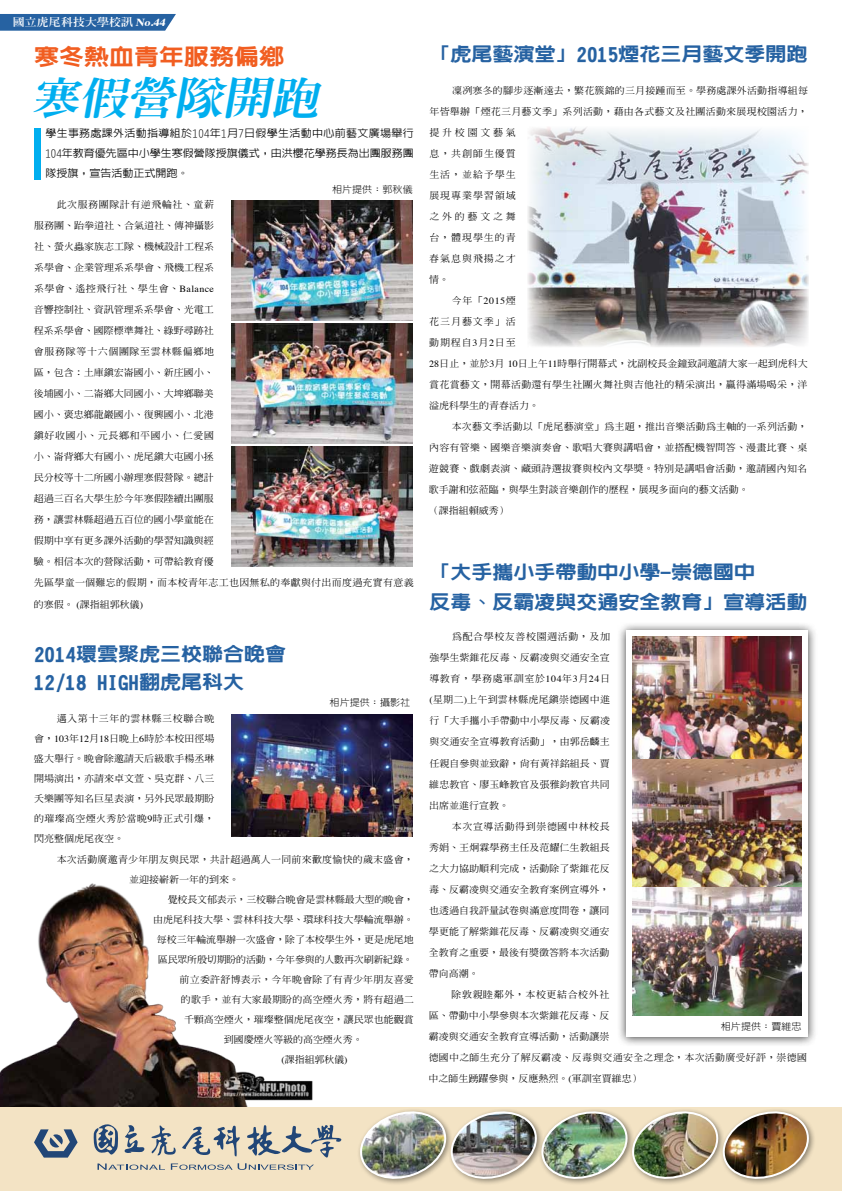
<style>
.page{position:relative;width:842px;height:1191px;background:#fff}
.page>*{position:absolute;margin:0;border:0;box-sizing:border-box;transform-origin:0 0}
.t1{font:italic 800 43.2px "Inn Ming";color:#00aeef;scale:1.11 1}
.t2{font:800 22.5px "New Gothic";color:#f15e21;scale:1.11 1}
.t3{font:800 18.9px/28px "New Gothic";color:#2662a2;scale:1.11 1}
.t4{font:10.8px "Inn Ming Extra";color:#fff;scale:1.11 1}
.t5{font:500 10.4px/20px "Lin Gothic";color:#000;text-align:justify;scale:1.05 1}
.t6{font:500 9.5px/20px "Inn Ming";letter-spacing:.005em;color:#000;text-align:justify;scale:1.05 1}
.t7{font:500 9.5px "Inn Ming";letter-spacing:.025em;color:#000;scale:1.05 1}
.t8{font:500 9.5px "Inn Ming";letter-spacing:.055em;color:#000;scale:1.05 1}
.t9{font:500 9.5px "Inn Ming";letter-spacing:-.015em;color:#000;scale:1.05 1}
.t10{font:500 9.5px "Inn Ming";letter-spacing:.065em;color:#000;scale:1.05 1}
.t11{font:500 9.5px "Inn Ming";letter-spacing:-.02em;color:#000;scale:1.05 1}
.t12{font:300 9.5px "New Gothic";letter-spacing:.01em;color:#000;scale:1.05 1}
.t13{font:500 9.5px "Inn Ming";letter-spacing:.04em;color:#000;scale:1.05 1}
.t14{font:500 9.5px "Inn Ming";letter-spacing:.09em;color:#000;scale:1.05 1}
.t15{font:500 9.5px "Inn Ming";letter-spacing:.275em;color:#000;scale:1.05 1}
.s1{font-family:"Times";font-weight:700;font-style:italic}
.s2{font-family:"Times";font-weight:400}
</style>
<div class="page">
<img style="left:0;top:883px;width:313px;height:224px">
<div style="left:0;top:1107px;width:842px;height:84px;background:#f3e3c4"></div>
<svg style="left:151px;top:1125px;width:25px;height:30px"></svg>
<svg style="left:182px;top:1125px;width:58px;height:31px"></svg>
<svg style="left:94px;top:1124px;width:24px;height:30px"></svg>
<svg style="left:247px;top:1124px;width:94px;height:33px"></svg>
<svg style="left:124px;top:1125px;width:21px;height:28px"></svg>
<svg style="left:97px;top:1163px;width:64px;height:6px"></svg>
<svg style="left:171px;top:1163px;width:143px;height:6px"></svg>
<svg style="left:34px;top:1129px;width:44px;height:28px"></svg>
<div style="left:357px;top:1107px;width:96px;height:78px;background:#000;opacity:.43"></div>
<div style="left:538px;top:1107px;width:96px;height:78px;background:#000;opacity:.43"></div>
<div style="left:447px;top:1107px;width:97px;height:78px;background:#000;opacity:.43"></div>
<div style="left:628px;top:1107px;width:97px;height:78px;background:#000;opacity:.43"></div>
<div style="left:719px;top:1107px;width:97px;height:78px;background:#000;opacity:.43"></div>
<img style="left:357px;top:1107px;width:455px;height:75px">
<div style="left:617px;top:621px;width:201px;height:426px;background:#000;opacity:.75"></div>
<div style="left:626px;top:630px;width:181px;height:406px;background:#fff"></div>
<div style="left:34px;top:128px;width:6px;height:51px;background:#00aeef"></div>
<img style="left:231px;top:200px;width:182px;height:120px">
<img style="left:231px;top:323px;width:182px;height:120px">
<img style="left:231px;top:446px;width:182px;height:120px">
<img style="left:528px;top:127px;width:280px;height:220px">
<img style="left:231px;top:715px;width:182px;height:121px">
<img style="left:633px;top:636px;width:168px;height:379px">
<svg style="left:0;top:14px;width:176px;height:17px;background:#3069a6"></svg>
<p class="t4" style="left:13px;top:17px;width:141px">國立虎尾科技大學校訊 <span class="s1">No.44</span></p>
<h2 class="t2" style="left:34px;top:45px;width:227px">寒冬熱血青年服務偏鄉</h2>
<h1 class="t1" style="left:31px;top:76px;width:268px">寒假營隊開跑</h1>
<p class="t5" style="left:45px;top:123px;width:352px">學生事務處課外活動指導組於104年1月7日假學生活動中心前藝文廣場舉行104年教育優先區中小學生寒假營隊授旗儀式，由洪櫻花學務長為出團服務團隊授旗，宣告活動正式開跑。</p>
<p class="t8" style="left:57px;top:200px;width:151px">此次服務團隊計有逆飛輪社、童薪</p>
<p class="t6" style="left:34px;top:216px;width:173px">服務團、跆拳道社、合氣道社、傳神攝影</p>
<p class="t6" style="left:34px;top:237px;width:173px">社、螢火蟲家族志工隊、機械設計工程系</p>
<p class="t6" style="left:34px;top:258px;width:173px">系學會、企業管理系系學會、飛機工程系</p>
<p class="t13" style="left:34px;top:284px;width:173px">系學會、遙控飛行社、學生會、<span class="s2">Balance</span></p>
<p class="t6" style="left:34px;top:300px;width:173px">音響控制社、資訊管理系系學會、光電工</p>
<p class="t6" style="left:34px;top:321px;width:173px">程系系學會、國際標準舞社、綠野尋跡社</p>
<p class="t10" style="left:34px;top:347px;width:173px">會服務隊等十六個團隊至雲林縣偏鄉地</p>
<p class="t6" style="left:34px;top:363px;width:173px">區，包含：土庫鎮宏崙國小、新庄國小、</p>
<p class="t6" style="left:34px;top:384px;width:173px">後埔國小、二崙鄉大同國小、大埤鄉聯美</p>
<p class="t6" style="left:34px;top:405px;width:173px">國小、褒忠鄉龍巖國小、復興國小、北港</p>
<p class="t10" style="left:34px;top:431px;width:173px">鎮好收國小、元長鄉和平國小、仁愛國</p>
<p class="t6" style="left:34px;top:447px;width:173px">小、崙背鄉大有國小、虎尾鎮大屯國小拯</p>
<p class="t6" style="left:34px;top:468px;width:173px">民分校等十二所國小辦理寒假營隊。總計</p>
<p class="t6" style="left:34px;top:489px;width:173px">超過三百名大學生於今年寒假陸續出團服</p>
<p class="t6" style="left:34px;top:510px;width:173px">務，讓雲林縣超過五百位的國小學童能在</p>
<p class="t6" style="left:34px;top:531px;width:173px">假期中享有更多課外活動的學習知識與經</p>
<p class="t6" style="left:34px;top:552px;width:173px">驗。相信本次的營隊活動，可帶給教育優</p>
<p class="t7" style="left:34px;top:578px;width:363px">先區學童一個難忘的假期，而本校青年志工也因無私的奉獻與付出而度過充實有意義</p>
<p class="t6" style="left:34px;top:594px;width:105px">的寒假。 <span class="s2">(</span>課指組郭秋儀<span class="s2">)</span></p>
<h3 class="t3" style="left:34px;top:640px;width:229px">2014環雲聚虎三校聯合晚會<br>12/18 HIGH翻虎尾科大</h3>
<p class="t6" style="left:34px;top:709px;width:173px;text-indent:23px">邁入第十三年的雲林縣三校聯合晚會，<span class="s2">103</span>年<span class="s2">12</span>月<span class="s2">18</span>日晚上<span class="s2">6</span>時於本校田徑場盛大舉行。晚會除邀請天后級歌手楊丞琳開場演出，亦請來卓文萱、吳克群、八三夭樂團等知名巨星表演，另外民眾最期盼的璀璨高空煙火秀於當晚<span class="s2">9</span>時正式引爆，閃亮整個虎尾夜空。</p>
<p class="t6" style="left:57px;top:849px;width:342px">本次活動廣邀青少年朋友與民眾，共計超過萬人一同前來歡度愉快的歲末盛會，</p>
<p class="t6" style="left:129px;top:869px;width:106px">並迎接嶄新一年的到來。</p>
<p class="t9" style="left:168px;top:894px;width:236px">覺校長文郁表示，三校聯合晚會是雲林縣最大型的晚會，</p>
<p class="t6" style="left:153px;top:909px;width:250px">由虎尾科技大學、雲林科技大學、環球科技大學輪流舉辦。</p>
<p class="t9" style="left:157px;top:934px;width:246px">每校三年輪流舉辦一次盛會，除了本校學生外，更是虎尾地</p>
<p class="t11" style="left:158px;top:954px;width:244px">區民眾所殷切期盼的活動，今年參與的人數再次刷新紀錄。</p>
<p class="t7" style="left:180px;top:974px;width:225px">前立委許舒博表示，今年晚會除了有青少年朋友喜愛</p>
<p class="t6" style="left:181px;top:989px;width:223px">的歌手，並有大家最期盼的高空煙火秀，將有超過二</p>
<p class="t6" style="left:184px;top:1009px;width:220px">千顆高空煙火，璀璨整個虎尾夜空，讓民眾也能觀賞</p>
<p class="t6" style="left:224px;top:1029px;width:134px">到國慶煙火等級的高空煙火秀。</p>
<p class="t6" style="left:282px;top:1049px;width:64px"><span class="s2">(</span>課指組郭秋儀<span class="s2">)</span></p>
<p class="t12" style="left:332px;top:184px;width:78px">相片提供：郭秋儀</p>
<p class="t12" style="left:330px;top:697px;width:78px">相片提供：攝影社</p>
<h3 class="t3" style="left:429px;top:40px;width:342px">「虎尾藝演堂」2015煙花三月藝文季開跑</h3>
<p class="t6" style="left:452px;top:81px;width:340px">凜冽寒冬的腳步逐漸遠去，繁花簇錦的三月接踵而至。學務處課外活動指導組每</p>
<p class="t7" style="left:429px;top:107px;width:362px">年皆舉辦「煙花三月藝文季」系列活動，藉由各式藝文及社團活動來展現校園活力，</p>
<p class="t15" style="left:429px;top:128px;width:84px">提升校園文藝氣</p>
<p class="t6" style="left:429px;top:144px;width:84px">息，共創師生優質</p>
<p class="t6" style="left:429px;top:165px;width:84px">生活，並給予學生</p>
<p class="t14" style="left:429px;top:191px;width:84px">展現專業學習領域</p>
<p class="t15" style="left:429px;top:212px;width:84px">之外的藝文之舞</p>
<p class="t6" style="left:429px;top:228px;width:84px">台，體現學生的青</p>
<p class="t14" style="left:429px;top:254px;width:84px">春氣息與飛揚之才</p>
<p class="t6" style="left:429px;top:270px;width:21px">情。</p>
<p class="t6" style="left:452px;top:291px;width:62px">今年「<span class="s2">2015</span>煙</p>
<p class="t6" style="left:429px;top:312px;width:84px">花三月藝文季」活</p>
<p class="t6" style="left:429px;top:333px;width:84px">動期程自<span class="s2">3</span>月<span class="s2">2</span>日至</p>
<p class="t6" style="left:429px;top:354px;width:362px"><span class="s2">28</span>日止，並於<span class="s2">3</span>月 <span class="s2">10</span>日上午<span class="s2">11</span>時舉行開幕式，沈副校長金鐘致詞邀請大家一起到虎科大</p>
<p class="t7" style="left:429px;top:380px;width:362px">賞花賞藝文，開幕活動還有學生社團火舞社與吉他社的精采演出，贏得滿場喝采，洋</p>
<p class="t6" style="left:429px;top:396px;width:106px">溢虎科學生的青春活力。</p>
<p class="t6" style="left:452px;top:417px;width:340px">本次藝文季活動以「虎尾藝演堂」為主題，推出音樂活動為主軸的一系列活動，</p>
<p class="t7" style="left:429px;top:443px;width:362px">內容有管樂、國樂音樂演奏會、歌唱大賽與講唱會，並搭配機智問答、漫畫比賽、桌</p>
<p class="t7" style="left:429px;top:464px;width:362px">遊競賽、戲劇表演、藏頭詩選拔賽與校內文學獎。特別是講唱會活動，邀請國內知名</p>
<p class="t6" style="left:429px;top:480px;width:306px">歌手謝和弦蒞臨，與學生對談音樂創作的歷程，展現多面向的藝文活動。</p>
<p class="t6" style="left:429px;top:501px;width:78px">（課指組賴威秀）</p>
<h3 class="t3" style="left:429px;top:557px;width:342px;line-height:30px">「大手攜小手帶動中小學-崇德國中<br>反毒、反霸凌與交通安全教育」宣導活動</h3>
<p class="t8" style="left:452px;top:632px;width:152px">為配合學校友善校園週活動，及加</p>
<p class="t6" style="left:429px;top:648px;width:173px">強學生紫錐花反毒、反霸凌與交通安全宣</p>
<p class="t8" style="left:429px;top:674px;width:174px">導教育，學務處軍訓室於<span class="s2">104</span>年<span class="s2">3</span>月<span class="s2">24</span>日</p>
<p class="t6" style="left:429px;top:690px;width:174px"><span class="s2">(</span>星期二<span class="s2">)</span>上午到雲林縣虎尾鎮崇德國中進</p>
<p class="t6" style="left:429px;top:711px;width:173px">行「大手攜小手帶動中小學反毒、反霸凌</p>
<p class="t6" style="left:429px;top:732px;width:173px">與交通安全宣導教育活動」，由郭岳麟主</p>
<p class="t6" style="left:429px;top:753px;width:173px">任親自參與並致辭，尚有黃祥銘組長、賈</p>
<p class="t6" style="left:429px;top:774px;width:173px">維忠教官、廖玉峰教官及張雅鈞教官共同</p>
<p class="t6" style="left:429px;top:795px;width:78px">出席並進行宣教。</p>
<p class="t8" style="left:452px;top:821px;width:152px">本次宣導活動得到崇德國中林校長</p>
<p class="t6" style="left:429px;top:837px;width:173px">秀娟、王炯霖學務主任及范耀仁生教組長</p>
<p class="t6" style="left:429px;top:858px;width:173px">之大力協助順利完成，活動除了紫錐花反</p>
<p class="t6" style="left:429px;top:879px;width:173px">毒、反霸凌與交通安全教育案例宣導外，</p>
<p class="t6" style="left:429px;top:900px;width:173px">也透過自我評量試卷與滿意度問卷，讓同</p>
<p class="t6" style="left:429px;top:921px;width:173px">學更能了解紫錐花反毒、反霸凌與交通安</p>
<p class="t6" style="left:429px;top:942px;width:173px">全教育之重要，最後有獎徵答將本次活動</p>
<p class="t6" style="left:429px;top:963px;width:49px">帶向高潮。</p>
<p class="t8" style="left:451px;top:989px;width:152px">除敦親睦鄰外，本校更結合校外社</p>
<p class="t6" style="left:429px;top:1005px;width:173px">區、帶動中小學參與本次紫錐花反毒、反</p>
<p class="t6" style="left:429px;top:1026px;width:174px">霸凌與交通安全教育宣導活動，活動讓崇</p>
<p class="t7" style="left:429px;top:1052px;width:362px">德國中之師生充分了解反霸凌、反毒與交通安全之理念，本次活動廣受好評，崇德國</p>
<p class="t6" style="left:429px;top:1068px;width:205px">中之師生踴躍參與，反應熱烈。<span class="s2">(</span>軍訓室賈維忠）</p>
<p class="t12" style="left:721px;top:1022px;width:78px">相片提供：賈維忠</p>
</div>
